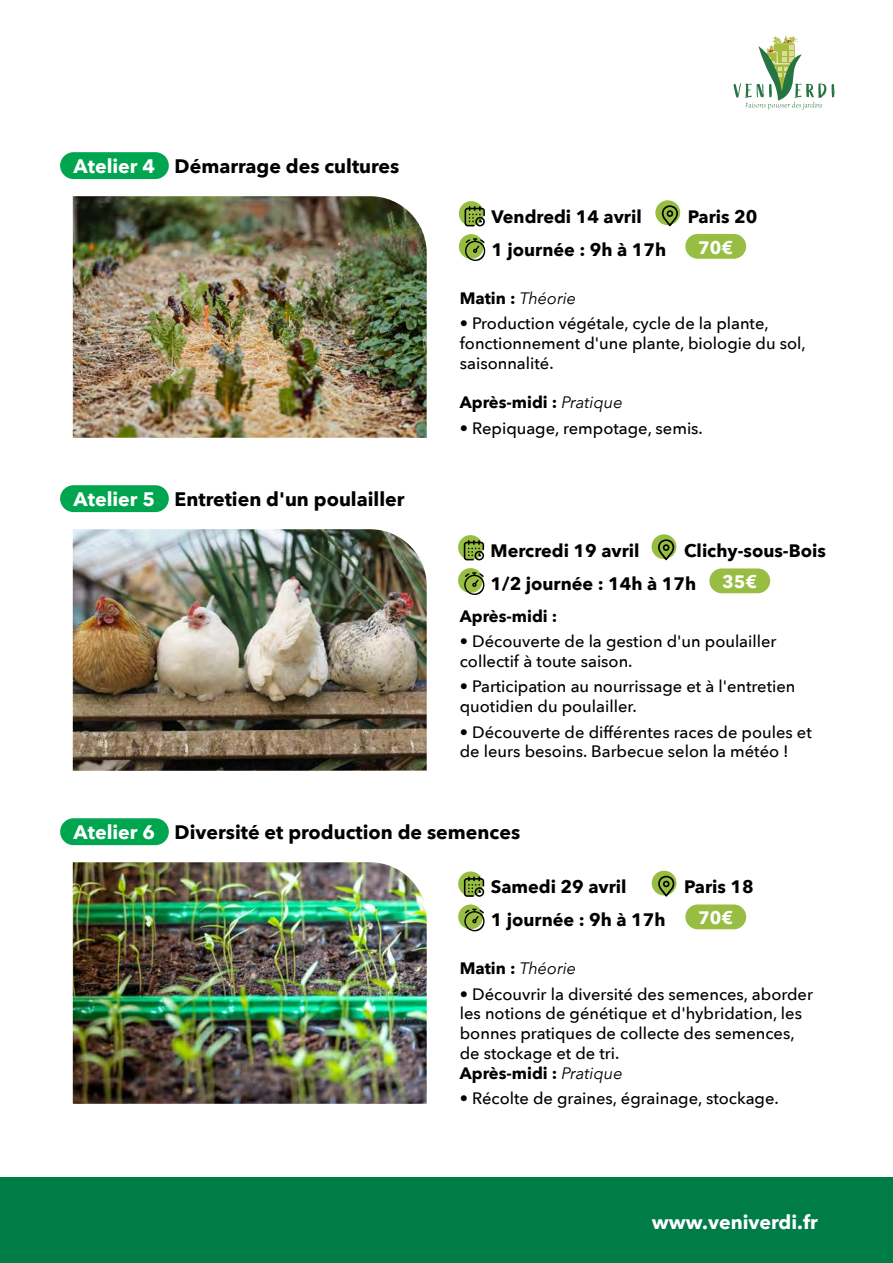
<style>
.page{position:relative;width:893px;height:1263px;background:#fff}
.page>*{position:absolute;margin:0;border:0;box-sizing:border-box;transform-origin:0 0}
.t1{font:700 19.5px "Avenir Next";color:#000001}
.t2{font:700 19.5px "Avenir Next";color:#fff}
.t3{font:700 18px "Avenir Next";color:#000001}
.t4{font:700 18px "Avenir Next";color:#fff}
.t5{font:500 16.5px/19.8px "Avenir Next";color:#000001}
.t6{font:700 16.5px "Avenir Next";color:#000001}
.t7{font:italic 16.5px "Avenir Next";color:#000001}
.s1{color:#fff}
.s2{font-weight:700;font-style:normal}
.s3{font-weight:400;font-style:italic}
.s4{font-weight:700}
</style>
<div class="page">
<img style="left:73px;top:862px;width:354px;height:242px">
<div style="left:60px;top:818px;width:109px;height:27px;background:#00a54f;border-radius:13px"></div>
<svg style="left:458px;top:904px;width:25px;height:25px"></svg>
<svg style="left:463px;top:909px;width:22px;height:22px"></svg>
<div style="left:652px;top:871px;width:24px;height:24px;background:#97be43;border-radius:50%"></div>
<svg style="left:658px;top:875px;width:16px;height:22px"></svg>
<svg style="left:458px;top:871px;width:25px;height:25px"></svg>
<svg style="left:464px;top:876px;width:21px;height:21px"></svg>
<div style="left:685px;top:904px;width:61px;height:25px;background:#97be43;border-radius:12px"></div>
<div style="left:60px;top:485px;width:109px;height:27px;background:#00a54f;border-radius:13px"></div>
<img style="left:73px;top:529px;width:354px;height:242px">
<div style="left:458px;top:568px;width:25px;height:25px;background:#97be43;border-radius:50%"></div>
<svg style="left:463px;top:572px;width:22px;height:23px"></svg>
<div style="left:652px;top:534px;width:24px;height:25px;background:#97be43;border-radius:50%"></div>
<svg style="left:658px;top:538px;width:16px;height:22px"></svg>
<svg style="left:458px;top:535px;width:25px;height:25px"></svg>
<svg style="left:464px;top:540px;width:21px;height:21px"></svg>
<div style="left:709px;top:568px;width:61px;height:25px;background:#97be43;border-radius:12px"></div>
<div style="left:60px;top:152px;width:109px;height:27px;background:#00a54f;border-radius:13px"></div>
<img style="left:73px;top:196px;width:354px;height:242px">
<div style="left:459px;top:234px;width:25px;height:25px;background:#97be43;border-radius:50%"></div>
<svg style="left:464px;top:238px;width:22px;height:23px"></svg>
<div style="left:655px;top:200px;width:25px;height:25px;background:#97be43;border-radius:50%"></div>
<svg style="left:662px;top:205px;width:16px;height:21px"></svg>
<svg style="left:459px;top:201px;width:25px;height:25px"></svg>
<svg style="left:465px;top:206px;width:20px;height:21px"></svg>
<div style="left:685px;top:234px;width:61px;height:25px;background:#97be43;border-radius:12px"></div>
<svg style="left:733px;top:35px;width:93px;height:75px"></svg>
<svg style="left:832px;top:84px;width:2px;height:14px"></svg>
<div style="left:0;top:1178px;width:893px;height:85px;background:#007c47"></div>
<p class="t1" style="left:74px;top:149px;width:327px"><span class="s1">Atelier 4</span> Démarrage des cultures</p>
<p class="t1" style="left:74px;top:482px;width:332px"><span class="s1">Atelier 5</span> Entretien d'un poulailler</p>
<p class="t3" style="left:491px;top:201px;width:152px">Vendredi 14 avril</p>
<p class="t3" style="left:688px;top:201px;width:71px">Paris 20</p>
<p class="t4" style="left:698px;top:232px;width:36px">70€</p>
<p class="t3" style="left:491px;top:234px;width:176px">1 journée : 9h à 17h</p>
<p class="t7" style="left:460px;top:284px;width:118px"><span class="s2">Matin :</span> Théorie</p>
<p class="t5" style="left:460px;top:313px;width:347px">• Production végétale, cycle de la plante, fonctionnement d'une plante, biologie du sol, saisonnalité.</p>
<p class="t6" style="left:460px;top:388px;width:164px">Après-midi : <span class="s3">Pratique</span></p>
<p class="t5" style="left:460px;top:417px;width:245px">• Repiquage, rempotage, semis.</p>
<p class="t3" style="left:491px;top:535px;width:150px">Mercredi 19 avril</p>
<p class="t3" style="left:684px;top:535px;width:143px">Clichy-sous-Bois</p>
<p class="t4" style="left:722px;top:566px;width:36px">35€</p>
<p class="t3" style="left:491px;top:568px;width:207px">1/2 journée : 14h à 17h</p>
<p class="t6" style="left:460px;top:601px;width:99px">Après-midi :</p>
<p class="t5" style="left:460px;top:631px;width:318px">• Découverte de la gestion d'un poulailler collectif à toute saison.</p>
<p class="t5" style="left:460px;top:676px;width:337px">• Participation au nourrissage et à l'entretien quotidien du poulailler.</p>
<p class="t5" style="left:460px;top:721px;width:353px">• Découverte de différentes races de poules et de leurs besoins. Barbecue selon la météo !</p>
<p class="t1" style="left:74px;top:815px;width:448px"><span class="s1">Atelier 6</span> Diversité et production de semences</p>
<p class="t3" style="left:491px;top:871px;width:137px">Samedi 29 avril</p>
<p class="t3" style="left:684px;top:871px;width:71px">Paris 18</p>
<p class="t4" style="left:698px;top:902px;width:36px">70€</p>
<p class="t3" style="left:491px;top:904px;width:176px">1 journée : 9h à 17h</p>
<p class="t7" style="left:460px;top:954px;width:118px"><span class="s2">Matin :</span> Théorie</p>
<p class="t5" style="left:460px;top:983px;width:355px">• Découvrir la diversité des semences, aborder les notions de génétique et d'hybridation, les bonnes pratiques de collecte des semences, de stockage et de tri.<br><span class="s4">Après-midi :</span> <span class="s3">Pratique</span></p>
<p class="t5" style="left:460px;top:1088px;width:320px">• Récolte de graines, égrainage, stockage.</p>
<p class="t2" style="left:652px;top:1205px;width:167px">www.veniverdi.fr</p>
</div>
